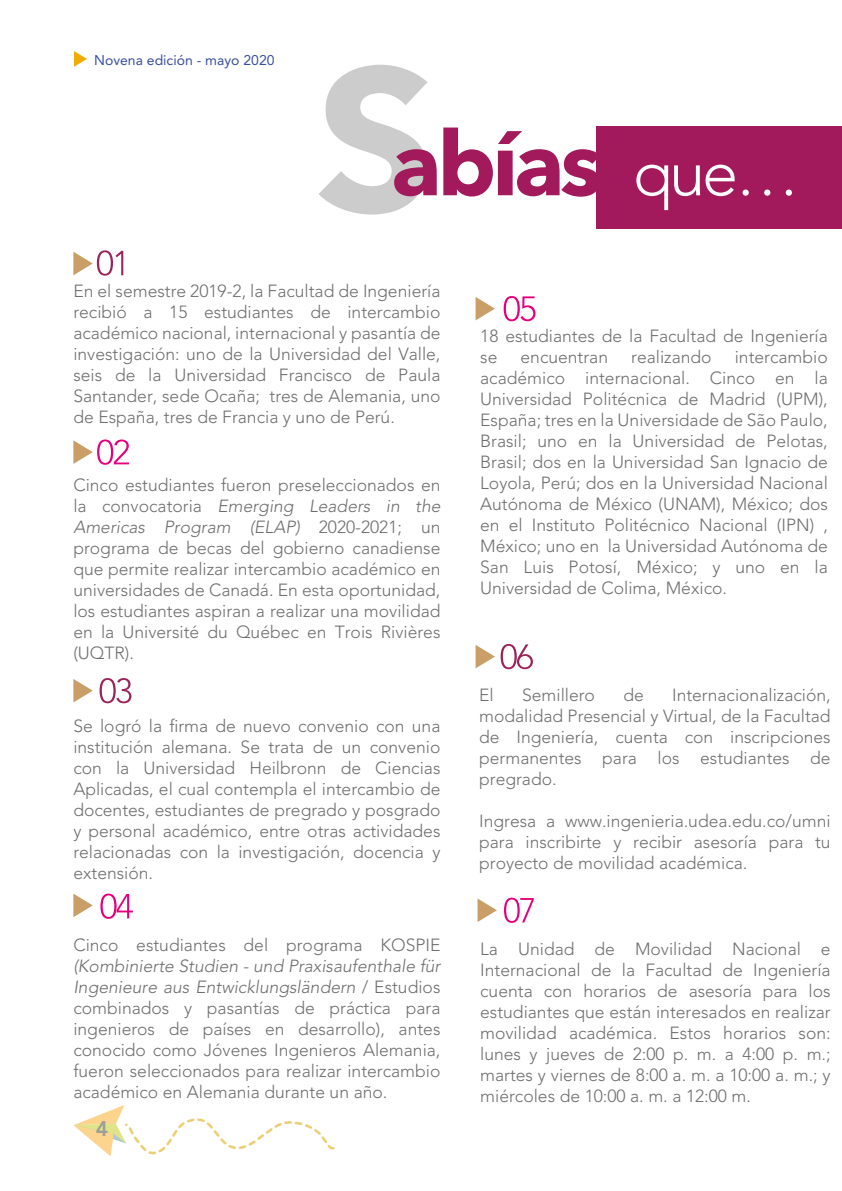
<style>
.page{position:relative;width:842px;height:1191px;background:#fff}
.page>*{position:absolute;margin:0;border:0;box-sizing:border-box;transform-origin:0 0}
.t1{font:800 21.18px "Avenir LT Std";color:#9d9d9c}
.t2{font:300 17.5px/21px "Avenir LT Std";color:#706f6f;text-align:justify}
.t3{font:14px "Avenir LT Std";color:#39509e}
.s1{font-style:italic}
</style>
<div class="page">
<svg style="left:73px;top:1105px;width:262px;height:52px"></svg>
<div style="left:597px;top:126px;width:245px;height:103px;background:#a21a5b"></div>
<svg style="left:636px;top:165px;width:32px;height:45px"></svg>
<svg style="left:674px;top:165px;width:60px;height:31px"></svg>
<svg style="left:742px;top:189px;width:50px;height:7px"></svg>
<svg style="left:319px;top:65px;width:117px;height:149px"></svg>
<svg style="left:443px;top:127px;width:154px;height:70px"></svg>
<svg style="left:73px;top:250px;width:50px;height:26px"></svg>
<svg style="left:475px;top:297px;width:20px;height:23px"></svg>
<svg style="left:477px;top:898px;width:20px;height:24px"></svg>
<svg style="left:73px;top:679px;width:20px;height:23px"></svg>
<svg style="left:73px;top:893px;width:20px;height:24px"></svg>
<svg style="left:73px;top:439px;width:56px;height:26px"></svg>
<svg style="left:100px;top:678px;width:31px;height:25px"></svg>
<svg style="left:475px;top:644px;width:58px;height:25px"></svg>
<svg style="left:504px;top:897px;width:29px;height:26px"></svg>
<svg style="left:100px;top:893px;width:33px;height:26px"></svg>
<svg style="left:503px;top:296px;width:32px;height:25px"></svg>
<svg style="left:74px;top:51px;width:13px;height:16px"></svg>
<p class="t3" style="left:94px;top:52px;width:182px">Novena edición - mayo 2020</p>
<p class="t2" style="left:73px;top:280px;width:368px">En el semestre 2019-2, la Facultad de Ingeniería recibió a 15 estudiantes de intercambio académico nacional, internacional y pasantía de investigación: uno de la Universidad del Valle, seis de la Universidad Francisco de Paula Santander, sede Ocaña; tres de Alemania, uno de España, tres de Francia y uno de Perú.</p>
<p class="t2" style="left:73px;top:474px;width:368px">Cinco estudiantes fueron preseleccionados en la convocatoria <span class="s1">Emerging Leaders in the Americas Program (ELAP)</span> 2020-2021; un programa de becas del gobierno canadiense que permite realizar intercambio académico en universidades de Canadá. En esta oportunidad, los estudiantes aspiran a realizar una movilidad en la Université du Québec en Trois Rivières (UQTR).</p>
<p class="t2" style="left:73px;top:715px;width:368px">Se logró la firma de nuevo convenio con una institución alemana. Se trata de un convenio con la Universidad Heilbronn de Ciencias Aplicadas, el cual contempla el intercambio de docentes, estudiantes de pregrado y posgrado y personal académico, entre otras actividades relacionadas con la investigación, docencia y extensión.</p>
<p class="t2" style="left:73px;top:934px;width:368px">Cinco estudiantes del programa KOSPIE</p>
<p class="t2" style="left:73px;top:955px;width:368px"><span class="s1">(Kombinierte Studien - und Praxisaufenthale für Ingenieure aus Entwicklungsländern</span> / Estudios combinados y pasantías de práctica para ingenieros de países en desarrollo), antes conocido como Jóvenes Ingenieros Alemania, fueron seleccionados para realizar intercambio académico en Alemania durante un año.</p>
<p class="t1" style="left:96px;top:1116px;width:14px">4</p>
<p class="t2" style="left:480px;top:326px;width:349px">18 estudiantes de la Facultad de Ingeniería se</p>
<p class="t2" style="left:480px;top:347px;width:349px;text-indent:254px">intercambio académico internacional. Cinco en la Universidad Politécnica de Madrid (UPM), España; tres en la Universidade de São Paulo, Brasil; uno en la Universidad de Pelotas, Brasil; dos en la Universidad San Ignacio de Loyola, Perú; dos en la Universidad Nacional Autónoma de México (UNAM), México; dos en el Instituto Politécnico Nacional (IPN) , México; uno en la Universidad Autónoma de San Luis Potosí, México; y uno en la Universidad de Colima, México.</p>
<p class="t2" style="left:520px;top:347px;width:89px">encuentran</p>
<p class="t2" style="left:631px;top:347px;width:82px">realizando</p>
<p class="t2" style="left:479px;top:684px;width:353px;text-indent:193px">Internacionalización, modalidad Presencial y Virtual, de la Facultad de Ingeniería, cuenta con inscripciones permanentes para los estudiantes de pregrado.</p>
<p class="t2" style="left:479px;top:810px;width:353px">Ingresa a www.ingenieria.udea.edu.co/umni para inscribirte y recibir asesoría para tu proyecto de movilidad académica.</p>
<p class="t2" style="left:479px;top:684px;width:16px">El</p>
<p class="t2" style="left:522px;top:684px;width:74px">Semillero</p>
<p class="t2" style="left:623px;top:684px;width:22px">de</p>
<p class="t2" style="left:480px;top:938px;width:352px">La Unidad de Movilidad Nacional e Internacional de la Facultad de Ingeniería cuenta con horarios de asesoría para los estudiantes que están interesados en realizar movilidad académica. Estos horarios son: lunes y jueves de 2:00 p. m. a 4:00 p. m.; martes y viernes de 8:00 a. m. a 10:00 a. m.; y miércoles de 10:00 a. m. a 12:00 m.</p>
</div>
